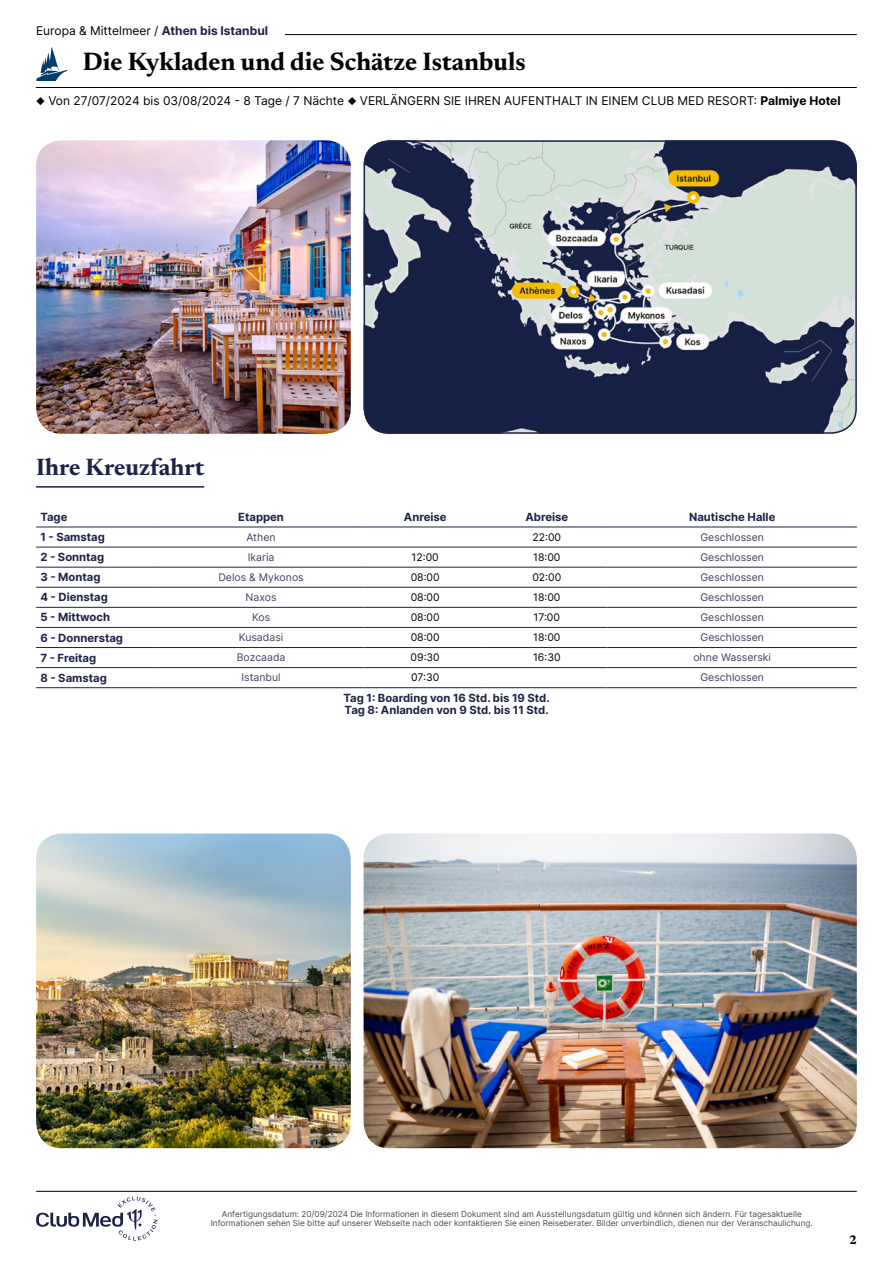
<style>
.page{position:relative;width:893px;height:1263px;background:#fff}
.page>*{position:absolute;margin:0;border:0;box-sizing:border-box;transform-origin:0 0}
.t1{font:700 25.5px "Newsreader 24 pt";color:#000}
.t2{font:700 24px "Newsreader 24 pt";color:#1e2346}
.t3{font:700 12.6px "Newsreader 24 pt";color:#000}
.t4{font:12px "Inter";color:#000}
.t5{font:700 11.25px/12px "Inter";color:#1e2346}
.t6{font:10.5px "Inter";color:#404462}
.t7{font:10.5px "Inter";color:#000}
.t8{font:8.25px/9px "Inter";color:#4d4d4d;text-align:center}
.s1{font-weight:700;color:#1e2346}
.s2{font-weight:700}
</style>
<div class="page">
<hr style="left:107px;top:34px;width:750px;height:1px;background:#000">
<hr style="left:36px;top:87px;width:821px;height:1px;background:#000">
<svg style="left:36px;top:47px;width:32px;height:34px"></svg>
<div style="left:36px;top:26px;width:249px;height:17px;background:#fff"></div>
<img style="left:364px;top:833px;width:493px;height:315px">
<hr style="left:36px;top:527px;width:122px;height:1px;background:#1e2346">
<hr style="left:158px;top:527px;width:206px;height:1px;background:#1e2346">
<hr style="left:364px;top:527px;width:122px;height:1px;background:#1e2346">
<hr style="left:486px;top:527px;width:122px;height:1px;background:#1e2346">
<hr style="left:608px;top:527px;width:249px;height:1px;background:#1e2346">
<hr style="left:36px;top:547px;width:122px;height:1px;background:#1e2346">
<hr style="left:158px;top:547px;width:206px;height:1px;background:#1e2346">
<hr style="left:364px;top:547px;width:122px;height:1px;background:#1e2346">
<hr style="left:486px;top:547px;width:122px;height:1px;background:#1e2346">
<hr style="left:608px;top:547px;width:249px;height:1px;background:#1e2346">
<hr style="left:36px;top:567px;width:122px;height:1px;background:#1e2346">
<hr style="left:158px;top:567px;width:206px;height:1px;background:#1e2346">
<hr style="left:364px;top:567px;width:122px;height:1px;background:#1e2346">
<hr style="left:486px;top:567px;width:122px;height:1px;background:#1e2346">
<hr style="left:608px;top:567px;width:249px;height:1px;background:#1e2346">
<hr style="left:36px;top:587px;width:122px;height:1px;background:#1e2346">
<hr style="left:158px;top:587px;width:206px;height:1px;background:#1e2346">
<hr style="left:364px;top:587px;width:122px;height:1px;background:#1e2346">
<hr style="left:486px;top:587px;width:122px;height:1px;background:#1e2346">
<hr style="left:608px;top:587px;width:249px;height:1px;background:#1e2346">
<hr style="left:36px;top:607px;width:122px;height:1px;background:#1e2346">
<hr style="left:158px;top:607px;width:206px;height:1px;background:#1e2346">
<hr style="left:364px;top:607px;width:122px;height:1px;background:#1e2346">
<hr style="left:486px;top:607px;width:122px;height:1px;background:#1e2346">
<hr style="left:608px;top:607px;width:249px;height:1px;background:#1e2346">
<hr style="left:36px;top:627px;width:122px;height:1px;background:#1e2346">
<hr style="left:158px;top:627px;width:206px;height:1px;background:#1e2346">
<hr style="left:364px;top:627px;width:122px;height:1px;background:#1e2346">
<hr style="left:486px;top:627px;width:122px;height:1px;background:#1e2346">
<hr style="left:608px;top:627px;width:249px;height:1px;background:#1e2346">
<hr style="left:36px;top:647px;width:122px;height:1px;background:#1e2346">
<hr style="left:158px;top:647px;width:206px;height:1px;background:#1e2346">
<hr style="left:364px;top:647px;width:122px;height:1px;background:#1e2346">
<hr style="left:486px;top:647px;width:122px;height:1px;background:#1e2346">
<hr style="left:608px;top:647px;width:249px;height:1px;background:#1e2346">
<hr style="left:36px;top:667px;width:122px;height:1px;background:#1e2346">
<hr style="left:36px;top:687px;width:122px;height:1px;background:#1e2346">
<hr style="left:158px;top:667px;width:206px;height:1px;background:#1e2346">
<hr style="left:158px;top:687px;width:206px;height:1px;background:#1e2346">
<hr style="left:364px;top:667px;width:122px;height:1px;background:#1e2346">
<hr style="left:364px;top:687px;width:122px;height:1px;background:#1e2346">
<hr style="left:486px;top:667px;width:122px;height:1px;background:#1e2346">
<hr style="left:486px;top:687px;width:122px;height:1px;background:#1e2346">
<hr style="left:608px;top:667px;width:249px;height:1px;background:#1e2346">
<hr style="left:608px;top:687px;width:249px;height:1px;background:#1e2346">
<img style="left:364px;top:140px;width:493px;height:294px">
<div style="left:364px;top:140px;width:493px;height:294px;border:2px solid #1e2346;border-radius:25px"></div>
<img style="left:36px;top:140px;width:315px;height:294px">
<img style="left:36px;top:833px;width:315px;height:315px">
<hr style="left:36px;top:486px;width:168px;height:2px;background:#1e2346">
<svg style="left:36px;top:1196px;width:122px;height:44px"></svg>
<hr style="left:36px;top:1191px;width:821px;height:1px;background:#000">
<h3 class="t4" style="left:36px;top:22px;width:233px">Europa &amp; Mittelmeer / <span class="s1">Athen bis Istanbul</span></h3>
<h1 class="t1" style="left:83px;top:43px;width:444px">Die Kykladen und die Schätze Istanbuls</h1>
<h3 class="t4" style="left:36px;top:92px;width:806px">◆ Von 27/07/2024 bis 03/08/2024 - 8 Tage / 7 Nächte ◆ VERLÄNGERN SIE IHREN AUFENTHALT IN EINEM CLUB MED RESORT: <span class="s2">Palmiye Hotel</span></h3>
<h2 class="t2" style="left:36px;top:450px;width:170px">Ihre Kreuzfahrt</h2>
<h3 class="t5" style="left:40px;top:510px;width:29px">Tage</h3>
<h3 class="t5" style="left:238px;top:510px;width:47px">Etappen</h3>
<h3 class="t5" style="left:404px;top:510px;width:44px">Anreise</h3>
<h3 class="t5" style="left:525px;top:510px;width:44px">Abreise</h3>
<h3 class="t5" style="left:689px;top:510px;width:88px">Nautische Halle</h3>
<h3 class="t5" style="left:40px;top:531px;width:66px">1 - Samstag</h3>
<p class="t6" style="left:246px;top:529px;width:31px">Athen</p>
<p class="t7" style="left:532px;top:529px;width:30px">22:00</p>
<p class="t6" style="left:700px;top:529px;width:65px">Geschlossen</p>
<h3 class="t5" style="left:40px;top:551px;width:65px">2 - Sonntag</h3>
<p class="t6" style="left:248px;top:549px;width:28px">Ikaria</p>
<p class="t7" style="left:412px;top:549px;width:29px">12:00</p>
<p class="t7" style="left:533px;top:549px;width:29px">18:00</p>
<p class="t6" style="left:700px;top:549px;width:65px">Geschlossen</p>
<h3 class="t5" style="left:40px;top:571px;width:62px">3 - Montag</h3>
<p class="t6" style="left:218px;top:570px;width:87px">Delos &amp; Mykonos</p>
<p class="t7" style="left:411px;top:570px;width:31px">08:00</p>
<p class="t7" style="left:532px;top:570px;width:30px">02:00</p>
<p class="t6" style="left:700px;top:570px;width:65px">Geschlossen</p>
<h3 class="t5" style="left:40px;top:591px;width:69px">4 - Dienstag</h3>
<p class="t6" style="left:246px;top:590px;width:33px">Naxos</p>
<p class="t7" style="left:411px;top:590px;width:31px">08:00</p>
<p class="t7" style="left:533px;top:590px;width:29px">18:00</p>
<p class="t6" style="left:700px;top:590px;width:65px">Geschlossen</p>
<h3 class="t5" style="left:40px;top:611px;width:71px">5 - Mittwoch</h3>
<p class="t6" style="left:252px;top:610px;width:20px">Kos</p>
<p class="t7" style="left:411px;top:610px;width:31px">08:00</p>
<p class="t7" style="left:534px;top:610px;width:28px">17:00</p>
<p class="t6" style="left:700px;top:610px;width:65px">Geschlossen</p>
<h3 class="t5" style="left:40px;top:631px;width:84px">6 - Donnerstag</h3>
<p class="t6" style="left:239px;top:630px;width:46px">Kusadasi</p>
<p class="t7" style="left:411px;top:630px;width:31px">08:00</p>
<p class="t7" style="left:533px;top:630px;width:29px">18:00</p>
<p class="t6" style="left:700px;top:630px;width:65px">Geschlossen</p>
<h3 class="t5" style="left:40px;top:651px;width:57px">7 - Freitag</h3>
<p class="t6" style="left:237px;top:650px;width:50px">Bozcaada</p>
<p class="t7" style="left:411px;top:650px;width:31px">09:30</p>
<p class="t7" style="left:533px;top:650px;width:29px">16:30</p>
<p class="t6" style="left:693px;top:650px;width:79px">ohne Wasserski</p>
<h3 class="t5" style="left:40px;top:671px;width:68px">8 - Samstag</h3>
<p class="t6" style="left:241px;top:670px;width:41px">Istanbul</p>
<p class="t7" style="left:411px;top:670px;width:30px">07:30</p>
<p class="t6" style="left:700px;top:670px;width:65px">Geschlossen</p>
<h3 class="t5" style="left:344px;top:691px;width:208px">Tag 1: Boarding von 16 Std. bis 19 Std.<br>Tag 8: Anlanden von 9 Std. bis 11 Std.</h3>
<p class="t8" style="left:211px;top:1209px;width:604px">Anfertigungsdatum: 20/09/2024 Die Informationen in diesem Dokument sind am Ausstellungsdatum gültig und können sich ändern. Für tagesaktuelle<br>Informationen sehen Sie bitte auf unserer Webseite nach oder kontaktieren Sie einen Reiseberater. Bilder unverbindlich, dienen nur der Veranschaulichung.</p>
<h3 class="t3" style="left:849px;top:1230px;width:9px">2</h3>
</div>
